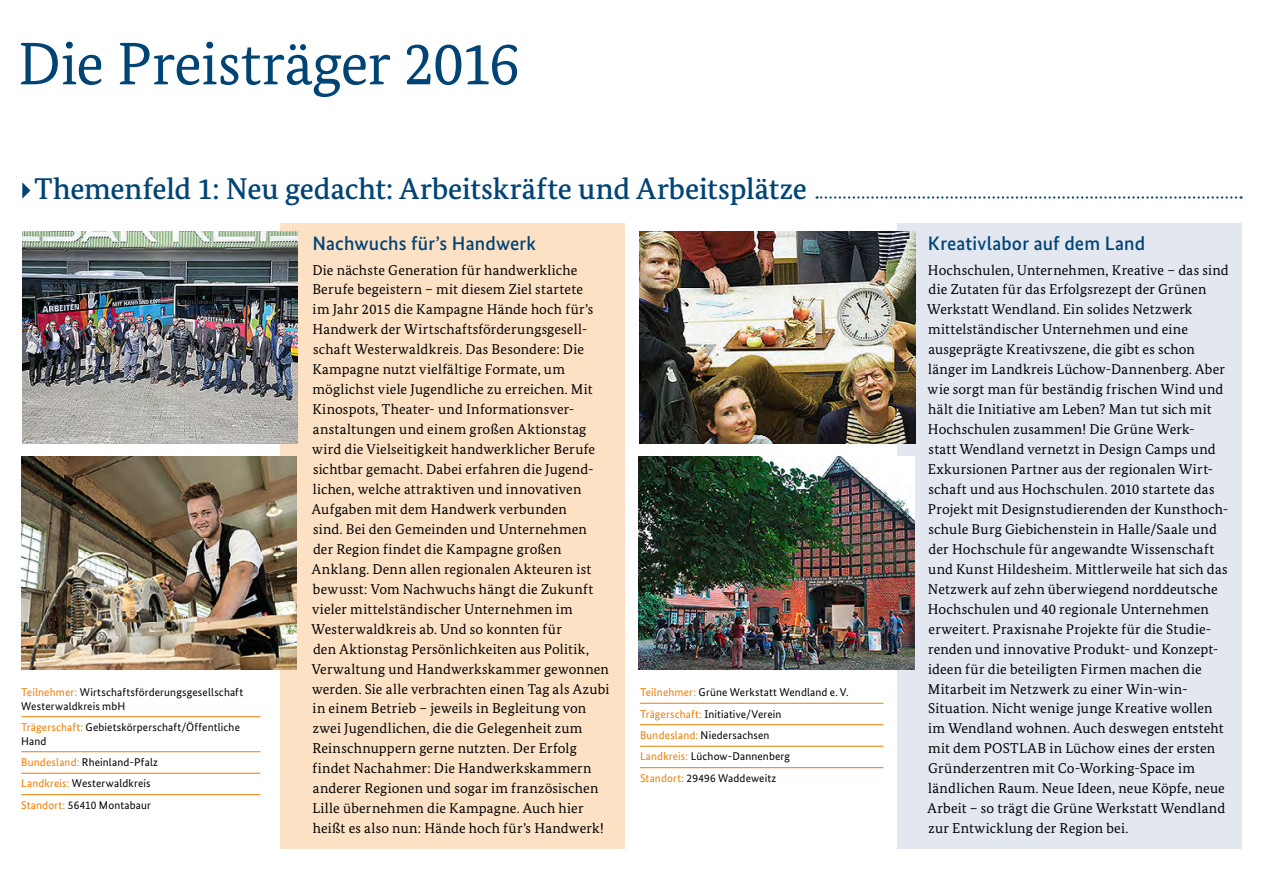
<style>
.page{position:relative;width:1263px;height:893px;background:#fff}
.page>*{position:absolute;margin:0;border:0;box-sizing:border-box;transform-origin:0 0}
.t1{font:60px "Bundes Serif";letter-spacing:-.01em;color:#004476}
.t2{font:500 30px "Bundes Serif";letter-spacing:-.005em;color:#004476}
.t3{font:500 19.5px "Bundes Sans";letter-spacing:.01em;color:#004476}
.t4{font:14.25px/20px "Bundes Serif";letter-spacing:.015em;color:#000}
.t5{font:11.25px/21.5px "Bundes Sans";letter-spacing:.015em;color:#000}
.s1{color:#ef7c00}
</style>
<div class="page">
<div style="left:281px;top:223px;width:344px;height:625px;background:#fde1c5"></div>
<div style="left:897px;top:223px;width:345px;height:625px;background:#e2e7f0"></div>
<svg style="left:817px;top:196px;width:424px;height:3px"></svg>
<svg style="left:22px;top:182px;width:8px;height:17px"></svg>
<img style="left:22px;top:231px;width:276px;height:213px">
<img style="left:21px;top:457px;width:276px;height:212px">
<hr style="left:21px;top:716px;width:239px;height:1px;background:#ef7c00">
<hr style="left:21px;top:751px;width:239px;height:1px;background:#ef7c00">
<hr style="left:21px;top:773px;width:239px;height:1px;background:#ef7c00">
<hr style="left:21px;top:794px;width:239px;height:1px;background:#ef7c00">
<img style="left:640px;top:231px;width:275px;height:213px">
<img style="left:639px;top:457px;width:275px;height:212px">
<hr style="left:640px;top:703px;width:243px;height:1px;background:#ef7c00">
<hr style="left:640px;top:724px;width:243px;height:1px;background:#ef7c00">
<hr style="left:640px;top:746px;width:243px;height:1px;background:#ef7c00">
<hr style="left:640px;top:767px;width:243px;height:1px;background:#ef7c00">
<h1 class="t1" style="left:18px;top:27px;width:503px">Die Preisträger 2016</h1>
<h2 class="t2" style="left:35px;top:170px;width:774px">Themenfeld 1: Neu gedacht: Arbeitskräfte und Arbeitsplätze</h2>
<h3 class="t3" style="left:312px;top:231px;width:225px">Nachwuchs für’s Handwerk</h3>
<p class="t4" style="left:312px;top:260px;width:299px">Die nächste Generation für handwerkliche Berufe begeistern – mit diesem Ziel startete<br>im Jahr 2015 die Kampagne Hände hoch für’s Handwerk der Wirtschaftsförderungsgesell&shy;schaft Westerwaldkreis. Das Besondere: Die Kampagne nutzt vielfältige Formate, um möglichst viele Jugendliche zu erreichen. Mit Kinospots, Theater- und Informationsver&shy;anstaltungen und einem großen Aktionstag wird die Vielseitigkeit handwerklicher Berufe sichtbar gemacht. Dabei erfahren die Jugend&shy;lichen, welche attraktiven und innovativen Aufgaben mit dem Handwerk verbunden<br>sind. Bei den Gemeinden und Unternehmen der Region findet die Kampagne großen Anklang. Denn allen regionalen Akteuren ist bewusst: Vom Nachwuchs hängt die Zukunft vieler mittelständischer Unternehmen im Westerwaldkreis ab. Und so konnten für<br>den Aktionstag Persönlichkeiten aus Politik, Verwaltung und Handwerkskammer gewonnen werden. Sie alle verbrachten einen Tag als Azubi in einem Betrieb – jeweils in Begleitung von zwei Jugendlichen, die die Gelegenheit zum Reinschnuppern gerne nutzten. Der Erfolg findet Nachahmer: Die Handwerkskammern anderer Regionen und sogar im französischen Lille übernehmen die Kampagne. Auch hier heißt es also nun: Hände hoch für’s Handwerk!</p>
<p class="t5" style="left:21px;top:685px;width:223px;line-height:13.5px"><span class="s1">Teilnehmer:</span> Wirtschaftsförderungsgesellschaft<br>Westerwaldkreis mbH</p>
<p class="t5" style="left:21px;top:720px;width:220px;line-height:13.5px"><span class="s1">Trägerschaft:</span> Gebietskörperschaft/Öffentliche<br>Hand</p>
<p class="t5" style="left:21px;top:751px;width:138px"><span class="s1">Bundesland:</span> Rheinland-Pfalz<br><span class="s1">Landkreis:</span> Westerwaldkreis<br><span class="s1">Standort:</span> 56410 Montabaur</p>
<p class="t5" style="left:640px;top:681px;width:210px"><span class="s1">Teilnehmer:</span> Grüne Werkstatt Wendland e. V.<br><span class="s1">Trägerschaft:</span> Initiative/Verein<br><span class="s1">Bundesland:</span> Niedersachsen<br><span class="s1">Landkreis:</span> Lüchow-Dannenberg<br><span class="s1">Standort:</span> 29496 Waddeweitz</p>
<h3 class="t3" style="left:928px;top:231px;width:219px">Kreativlabor auf dem Land</h3>
<p class="t4" style="left:927px;top:260px;width:303px">Hochschulen, Unternehmen, Kreative – das sind die Zutaten für das Erfolgsrezept der Grünen Werkstatt Wendland. Ein solides Netzwerk mittelständischer Unternehmen und eine ausgeprägte Kreativszene, die gibt es schon länger im Landkreis Lüchow-Dannenberg. Aber wie sorgt man für beständig frischen Wind und hält die Initiative am Leben? Man tut sich mit Hochschulen zusammen! Die Grüne Werk-<br>statt Wendland vernetzt in Design Camps und Exkursionen Partner aus der regionalen Wirt&shy;schaft und aus Hochschulen. 2010 startete das Projekt mit Designstudierenden der Kunsthoch&shy;schule Burg Giebichenstein in Halle/Saale und der Hochschule für angewandte Wissenschaft und Kunst Hildesheim. Mittlerweile hat sich das Netzwerk auf zehn überwiegend norddeutsche Hochschulen und 40 regionale Unternehmen erweitert. Praxisnahe Projekte für die Studie&shy;renden und innovative Produkt- und Konzept&shy;ideen für die beteiligten Firmen machen die Mitarbeit im Netzwerk zu einer Win-win-Situation. Nicht wenige junge Kreative wollen im Wendland wohnen. Auch deswegen entsteht mit dem POSTLAB in Lüchow eines der ersten Gründerzentren mit Co-Working-Space im ländlichen Raum. Neue Ideen, neue Köpfe, neue Arbeit – so trägt die Grüne Werkstatt Wendland zur Entwicklung der Region bei.</p>
</div>
